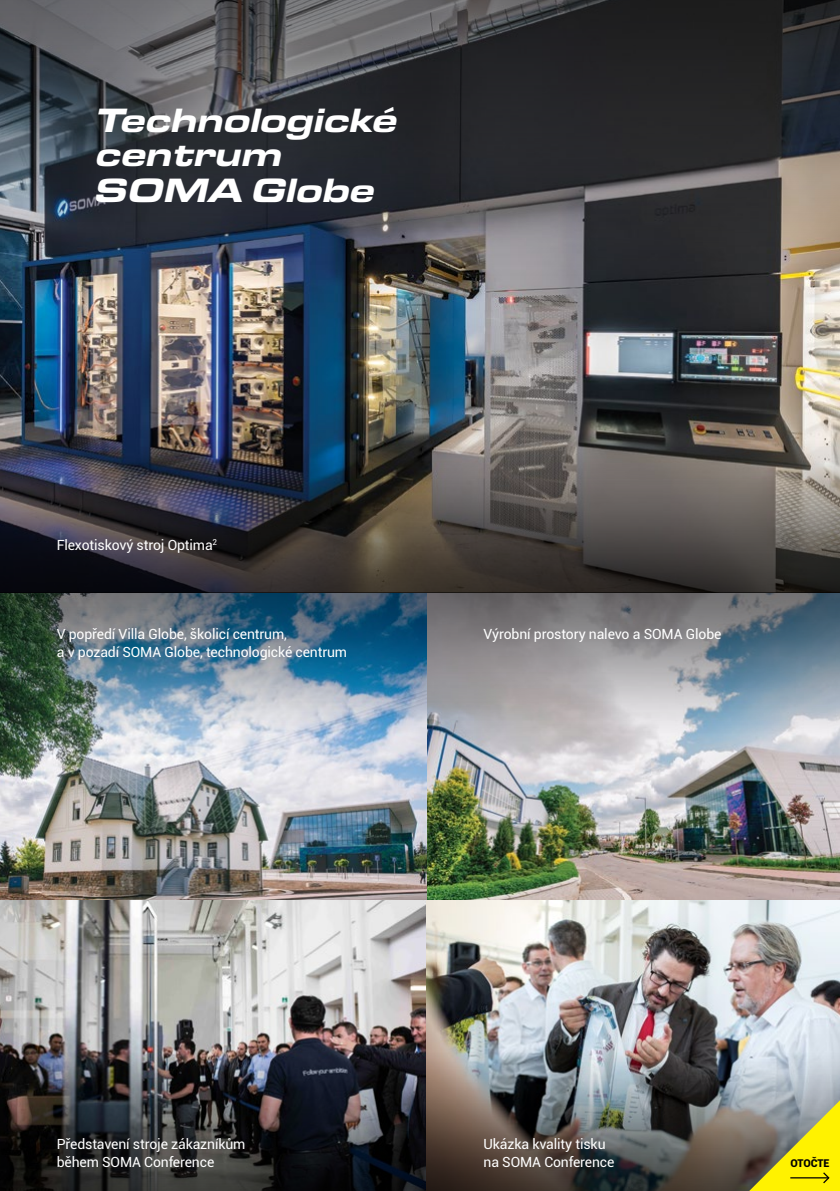
<style>
.page{position:relative;width:840px;height:1191px;background:#fff}
.page>*{position:absolute;margin:0;border:0;box-sizing:border-box;transform-origin:0 0}
.t1{font:italic 900 35px/35.2px "Eurostile Ext";letter-spacing:-.025em;color:#fff}
.t2{font:14px/18px "Roboto";letter-spacing:-.01em;color:#fff}
.t3{font:900 10.8px "Roboto";letter-spacing:-.015em;color:#000}
</style>
<div class="page">
<img style="left:0;top:303px;width:839px;height:597px">
<img style="left:0;top:900px;width:426px;height:140px">
<img style="left:426px;top:900px;width:413px;height:140px">
<img style="left:0;top:0;width:839px;height:303px">
<img style="left:0;top:428px;width:839px;height:318px">
<img style="left:0;top:1040px;width:839px;height:151px">
<svg style="left:748px;top:1100px;width:91px;height:91px"></svg>
<h1 class="t1" style="left:94px;top:103px;width:305px">Technologické centrum<br>SOMA Globe</h1>
<p class="t2" style="left:57px;top:535px;width:162px">Flexotiskový stroj Optima<sup>2</sup></p>
<p class="t2" style="left:57px;top:624px;width:292px">V popředí Villa Globe, školicí centrum,<br>a v pozadí SOMA Globe, technologické centrum</p>
<p class="t2" style="left:483px;top:624px;width:239px">Výrobní prostory nalevo a SOMA Globe</p>
<p class="t2" style="left:57px;top:1134px;width:190px">Představení stroje zákazníkům během SOMA Conference</p>
<p class="t2" style="left:483px;top:1134px;width:132px">Ukázka kvality tisku na SOMA Conference</p>
<p class="t3" style="left:789px;top:1155px;width:41px">Otočte</p>
</div>
